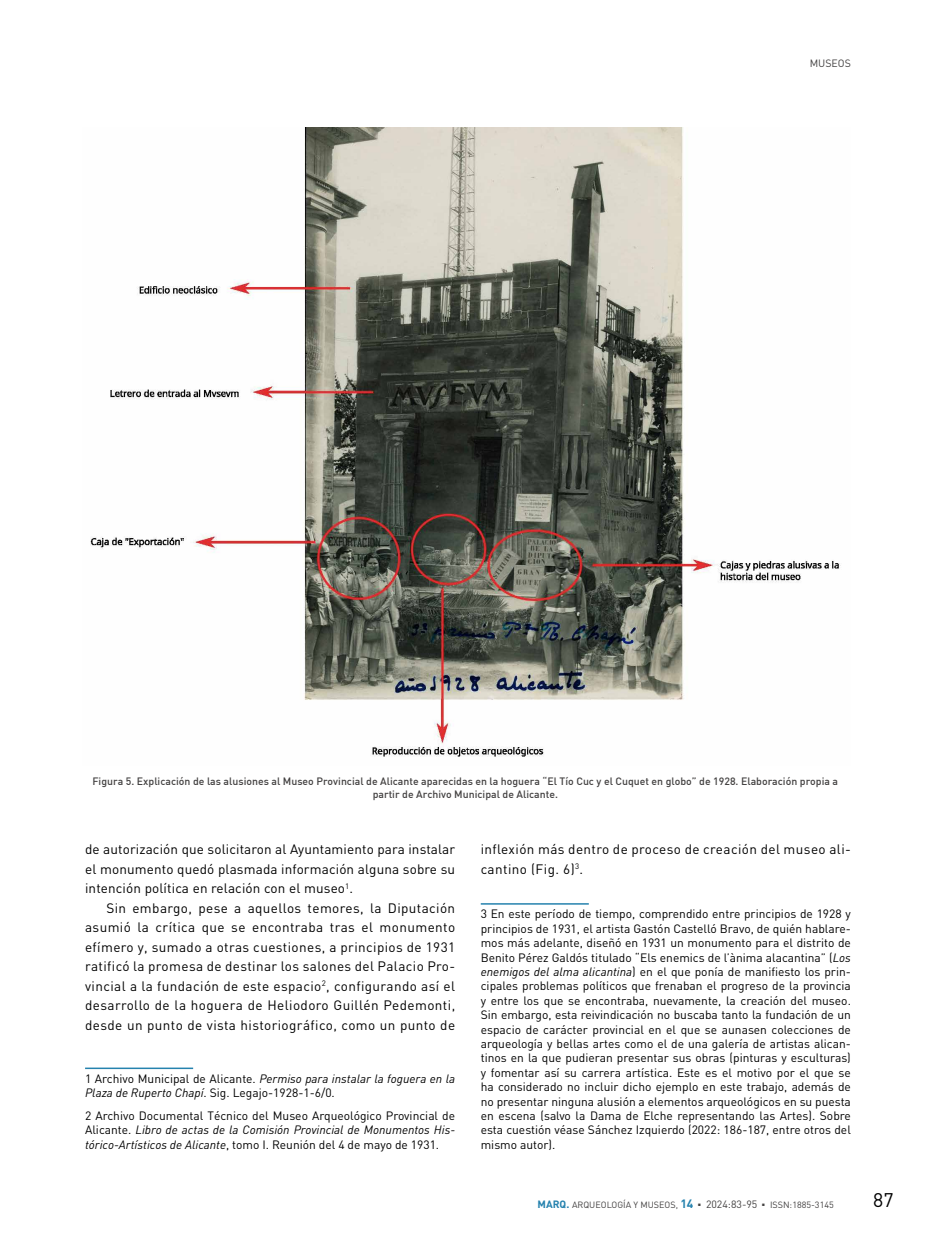
<style>
.page{position:relative;width:936px;height:1234px;background:#fff}
.page>*{position:absolute;margin:0;border:0;box-sizing:border-box;transform-origin:0 0}
.t1{font:19.5px "DIN";color:#000}
.t2{font:13.5px/19.5px "DIN";letter-spacing:.03em;color:#000;text-align:justify}
.t3{font:12px/14.4px "DIN";color:#000;text-align:justify}
.t4{font:500 10.5px/12.6px "DIN";color:#434141;text-align:center}
.t5{font:10.5px "DIN";color:#434141}
.t6{font:9px "DIN";color:#434141}
.s1{font-style:italic}
.s2{font-weight:700;font-size:10.5px;color:#2582ae}
.s3{font-weight:700;font-size:12px;color:#2582ae}
.s4{font-size:10.5px}
</style>
<div class="page">
<hr style="left:85px;top:1067px;width:108px;height:1px;background:#2582ae">
<hr style="left:480px;top:902px;width:108px;height:2px;background:#2582ae">
<img style="left:90px;top:128px;width:751px;height:629px">
<p class="t5" style="left:809px;top:57px;width:43px">MUSEOS</p>
<p class="t4" style="left:92px;top:774px;width:747px">Figura 5. Explicación de las alusiones al Museo Provincial de Alicante aparecidas en la hoguera “El Tío Cuc y el Cuquet en globo” de 1928. Elaboración propia a partir de Archivo Municipal de Alicante.</p>
<p class="t2" style="left:85px;top:839px;width:371px">de autorización que solicitaron al Ayuntamiento para instalar el monumento quedó plasmada información alguna sobre su intención política en relación con el museo<sup>1</sup>.</p>
<p class="t2" style="left:85px;top:897px;width:371px;text-indent:21px">Sin embargo, pese a aquellos temores, la Diputación asumió la crítica que se encontraba tras el monumento efímero y, sumado a otras cuestiones, a principios de 1931 ratificó la promesa de destinar los salones del Palacio Pro&shy;vincial a la fundación de este espacio<sup>2</sup>, configurando así el desarrollo de la hoguera de Heliodoro Guillén Pedemonti, desde un punto de vista historiográfico, como un punto de</p>
<p class="t3" style="left:85px;top:1070px;width:371px">1 Archivo Municipal de Alicante. <span class="s1">Permiso para instalar la foguera en la<br>Plaza de Ruperto Chapí</span>. Sig. Legajo-1928-1-6/0.</p>
<p class="t3" style="left:85px;top:1107px;width:371px">2 Archivo Documental Técnico del Museo Arqueológico Provincial de Alicante. <span class="s1">Libro de actas de la Comisión Provincial de Monumentos His&shy;tórico-Artísticos de Alicante</span>, tomo I. Reunión del 4 de mayo de 1931.</p>
<p class="t2" style="left:480px;top:839px;width:371px">inflexión más dentro de proceso de creación del museo ali&shy;cantino (Fig. 6)<sup>3</sup>.</p>
<p class="t3" style="left:480px;top:906px;width:371px">3 En este período de tiempo, comprendido entre principios de 1928 y principios de 1931, el artista Gastón Castelló Bravo, de quién hablare&shy;mos más adelante, diseñó en 1931 un monumento para el distrito de Benito Pérez Galdós titulado “Els enemics de l’ànima alacantina” (<span class="s1">Los enemigos del alma alicantina</span>) en el que ponía de manifiesto los prin&shy;cipales problemas políticos que frenaban el progreso de la provincia y entre los que se encontraba, nuevamente, la creación del museo.<br>Sin embargo, esta reivindicación no buscaba tanto la fundación de un espacio de carácter provincial en el que se aunasen colecciones de arqueología y bellas artes como el de una galería de artistas alican&shy;tinos en la que pudieran presentar sus obras (pinturas y esculturas) y fomentar así su carrera artística. Este es el motivo por el que se ha considerado no incluir dicho ejemplo en este trabajo, además de no presentar ninguna alusión a elementos arqueológicos en su puesta en escena (salvo la Dama de Elche representando las Artes). Sobre esta cuestión véase Sánchez Izquierdo (2022: 186-187, entre otros del mismo autor).</p>
<p class="t6" style="left:537px;top:1199px;width:298px"><span class="s2">MARQ.</span> ARQUEOLOGÍA Y MUSEOS, <span class="s3">14</span> ○ <span class="s4">2024:83-95</span> ○ ISSN:1885-3145</p>
<h1 class="t1" style="left:873px;top:1187px;width:22px">87</h1>
</div>
